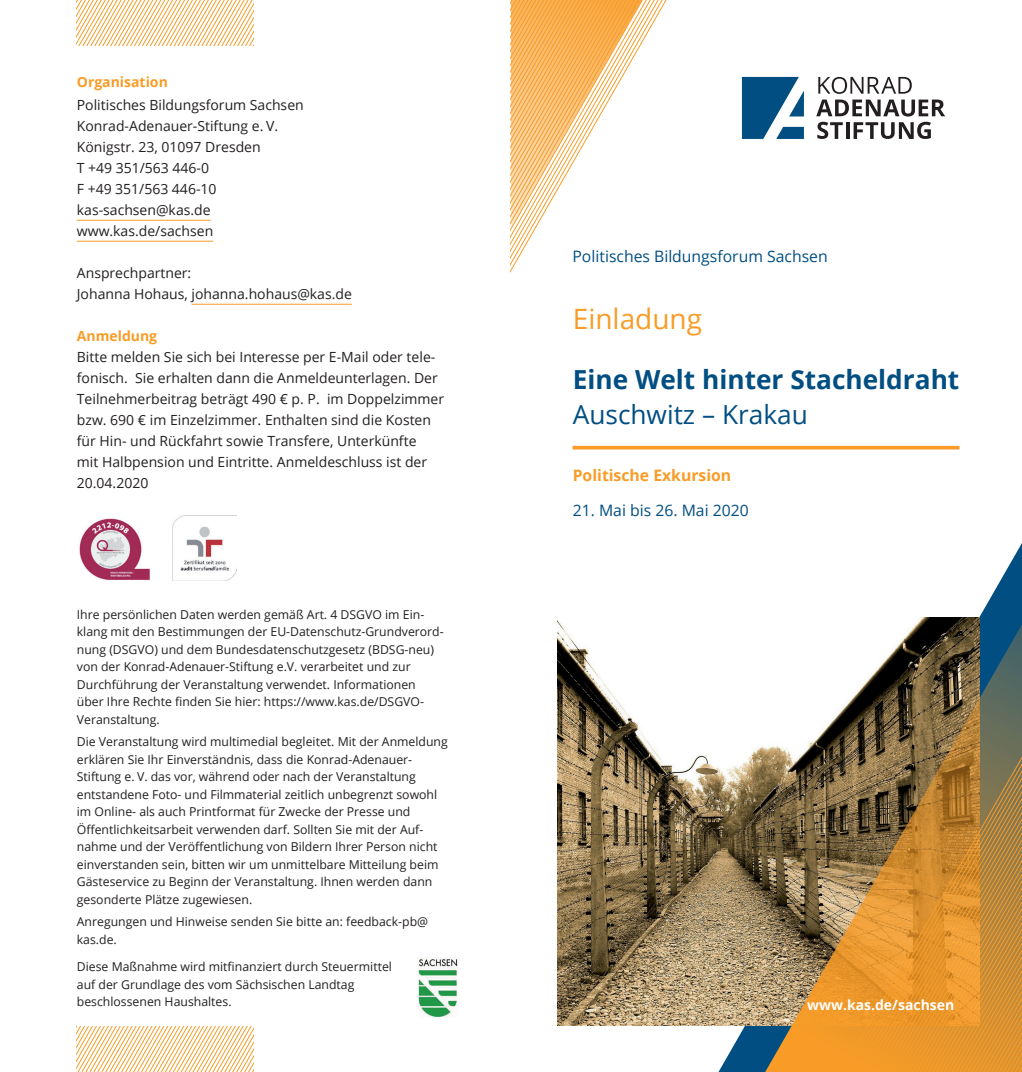
<style>
.page{position:relative;width:1022px;height:1072px;background:#fff}
.page>*{position:absolute;margin:0;border:0;box-sizing:border-box;transform-origin:0 0}
.t1{font:28px "Open Sans";color:#f89c27}
.t2{font:700 26.25px "Open Sans";color:#004e82}
.t3{font:26.25px "Open Sans";color:#004e82}
.t4{font:15.75px "Open Sans";color:#004e82}
.t5{font:700 15.75px "Open Sans";color:#f89c27}
.t6{font:14px/21px "Open Sans";color:#231f20}
.t7{font:700 14px "Open Sans";color:#f89c27}
.t8{font:700 14px "Open Sans";color:#fff}
.t9{font:12.25px/17.5px "Open Sans";color:#231f20}
</style>
<div class="page">
<svg style="left:818px;top:77px;width:94px;height:17px"></svg>
<svg style="left:816px;top:100px;width:129px;height:16px"></svg>
<svg style="left:817px;top:122px;width:26px;height:17px"></svg>
<hr style="left:846px;top:122px;width:3px;height:17px;background:#231f20">
<svg style="left:854px;top:122px;width:77px;height:17px"></svg>
<svg style="left:746px;top:77px;width:58px;height:62px"></svg>
<svg style="left:718px;top:543px;width:304px;height:528px"></svg>
<hr style="left:77px;top:220px;width:134px;height:1px;background:#f89c27">
<hr style="left:77px;top:241px;width:136px;height:1px;background:#f89c27">
<hr style="left:192px;top:304px;width:160px;height:1px;background:#f89c27">
<img style="left:79px;top:518px;width:71px;height:62px">
<svg style="left:511px;top:0;width:156px;height:271px"></svg>
<svg style="left:77px;top:1026px;width:177px;height:45px"></svg>
<svg style="left:77px;top:0;width:177px;height:46px"></svg>
<hr style="left:572px;top:446px;width:387px;height:3px;background:#f89c27">
<img style="left:557px;top:618px;width:422px;height:407px">
<svg style="left:765px;top:624px;width:257px;height:447px;background:#ac8750"></svg>
<img style="left:419px;top:957px;width:38px;height:60px">
<img style="left:172px;top:516px;width:65px;height:64px">
<p class="t7" style="left:77px;top:72px;width:92px">Organisation</p>
<p class="t6" style="left:77px;top:94px;width:228px">Politisches Bildungsforum Sachsen<br>Konrad-Adenauer-Stiftung e. V.<br>Königstr. 23, 01097 Dresden<br>T +49 351/563 446-0<br>F +49 351/563 446-10 kas-sachsen@kas.de www.kas.de/sachsen</p>
<p class="t6" style="left:77px;top:262px;width:277px">Ansprechpartner:<br>Johanna Hohaus, johanna.hohaus@kas.de</p>
<p class="t7" style="left:77px;top:326px;width:82px">Anmeldung</p>
<p class="t6" style="left:77px;top:346px;width:369px">Bitte melden Sie sich bei Interesse per E-Mail oder tele&shy;fonisch. Sie erhalten dann die Anmeldeunterlagen. Der Teilnehmerbeitrag beträgt 490 € p. P. im Doppelzimmer bzw. 690 € im Einzelzimmer. Enthalten sind die Kosten für Hin- und Rückfahrt sowie Transfere, Unterkünfte<br>mit Halbpension und Eintritte. Anmeldeschluss ist der 20.04.2020</p>
<p class="t9" style="left:77px;top:605px;width:368px">Ihre persönlichen Daten werden gemäß Art. 4 DSGVO im Ein&shy;klang mit den Bestimmungen der EU-Datenschutz-Grundverord&shy;nung (DSGVO) und dem Bundesdatenschutzgesetz (BDSG-neu) von der Konrad-Adenauer-Stiftung e.V. verarbeitet und zur Durchführung der Veranstaltung verwendet. Informationen über Ihre Rechte finden Sie hier: https://www.kas.de/DSGVO-Veranstaltung.</p>
<p class="t9" style="left:77px;top:732px;width:372px">Die Veranstaltung wird multimedial begleitet. Mit der Anmeldung erklären Sie Ihr Einverständnis, dass die Konrad-Adenauer-Stiftung e. V. das vor, während oder nach der Veranstaltung entstandene Foto- und Filmmaterial zeitlich unbegrenzt sowohl im Online- als auch Printformat für Zwecke der Presse und Öffentlichkeitsarbeit verwenden darf. Sollten Sie mit der Auf&shy;nahme und der Veröffentlichung von Bildern Ihrer Person nicht einverstanden sein, bitten wir um unmittelbare Mitteilung beim Gästeservice zu Beginn der Veranstaltung. Ihnen werden dann gesonderte Plätze zugewiesen.</p>
<p class="t9" style="left:77px;top:912px;width:353px">Anregungen und Hinweise senden Sie bitte an: feedback-pb@ kas.de.</p>
<p class="t9" style="left:77px;top:957px;width:317px">Diese Maßnahme wird mitfinanziert durch Steuermittel auf der Grundlage des vom Sächsischen Landtag beschlossenen Haushaltes.</p>
<p class="t4" style="left:572px;top:246px;width:257px">Politisches Bildungsforum Sachsen</p>
<h1 class="t1" style="left:573px;top:300px;width:131px">Einladung</h1>
<h2 class="t2" style="left:573px;top:360px;width:388px">Eine Welt hinter Stacheldraht</h2>
<h2 class="t3" style="left:573px;top:396px;width:237px">Auschwitz – Krakau</h2>
<p class="t5" style="left:573px;top:464px;width:160px">Politische Exkursion</p>
<p class="t4" style="left:573px;top:500px;width:178px">21. Mai bis 26. Mai 2020</p>
<p class="t8" style="left:807px;top:995px;width:149px">www.kas.de/sachsen</p>
</div>
